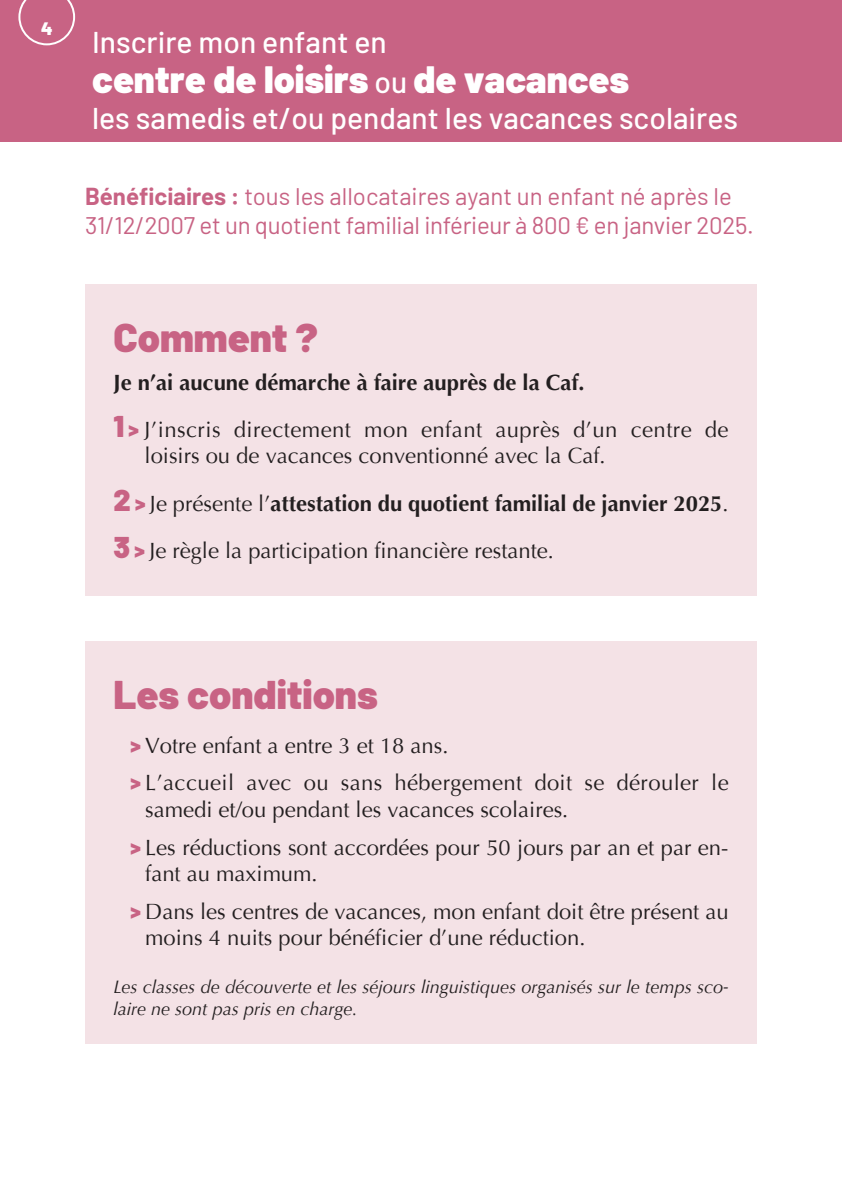
<style>
.page{position:relative;width:842px;height:1191px;background:#fff}
.page>*{position:absolute;margin:0;border:0;box-sizing:border-box;transform-origin:0 0}
.t1{font:900 40px "Barlow";color:#c86384}
.t2{font:900 38px "Barlow";color:#fff}
.t3{font:500 30px "Barlow";color:#fff}
.t4{font:24px/28.8px "Barlow";letter-spacing:-.01em;color:#c86384}
.t5{font:22px/47.4px "Optima";color:#231f20}
.t6{font:22px/47.4px "Optima";letter-spacing:.02em;color:#231f20}
.t7{font:italic 18px/21.6px "Optima";color:#231f20}
.t8{font:900 18px "Barlow";color:#fff}
.s1{font-weight:500;font-size:30px}
.s2{font-weight:700}
.s3{font-family:"Barlow";font-weight:900;font-size:30px;color:#c86384}
.s4{font-family:"Barlow";font-weight:900;color:#c86384}
</style>
<div class="page">
<div style="left:0;top:0;width:842px;height:142px;background:#c86384"></div>
<svg style="left:18px;top:0;width:57px;height:45px"></svg>
<div style="left:85px;top:283px;width:672px;height:312px;background:#f4e2e6"></div>
<div style="left:85px;top:641px;width:672px;height:402px;background:#f4e2e6"></div>
<p class="t8" style="left:41px;top:15px;width:13px">4</p>
<h3 class="t3" style="left:92px;top:20px;width:296px">Inscrire mon enfant en</h3>
<h2 class="t2" style="left:92px;top:50px;width:539px">centre de loisirs <span class="s1">ou</span> de vacances</h2>
<h3 class="t3" style="left:92px;top:96px;width:647px">les samedis et/ou pendant les vacances scolaires</h3>
<p class="t4" style="left:85px;top:181px;width:670px"><span class="s2">Bénéficiaires :</span> tous les allocataires ayant un enfant né après le<br>31/12/2007 et un quotient familial inférieur à 800 € en janvier 2025.</p>
<h1 class="t1" style="left:113px;top:307px;width:206px">Comment ?</h1>
<p class="t6" style="left:113px;top:359px;width:617px"><span class="s2">Je n’ai aucune démarche à faire auprès de la Caf.<br></span><span class="s3">1</span> <span class="s4">&gt;</span> J’inscris directement mon enfant auprès d’un centre de</p>
<p class="t5" style="left:113px;top:433px;width:617px;text-indent:31px">loisirs ou de vacances conventionné avec la Caf.<br><span class="s3">2</span> <span class="s4">&gt;</span> Je présente l’<span class="s2">attestation du quotient familial de janvier 2025</span>.<br><span class="s3">3</span> <span class="s4">&gt;</span> Je règle la participation financière restante.</p>
<h1 class="t1" style="left:113px;top:664px;width:266px">Les conditions</h1>
<p class="t6" style="left:130px;top:726px;width:600px;line-height:37.8px"><span class="s4">&gt;</span> Votre enfant a entre 3 et 18 ans.<br><span class="s4">&gt;</span> L’accueil avec ou sans hébergement doit se dérouler le</p>
<p class="t5" style="left:130px;top:791px;width:600px;line-height:37.8px;text-indent:15px">samedi et/ou pendant les vacances scolaires.<br><span class="s4">&gt;</span> Les réductions sont accordées pour 50 jours par an et par en-</p>
<p class="t5" style="left:130px;top:855px;width:600px;line-height:37.8px;text-indent:15px">fant au maximum.<br><span class="s4">&gt;</span> Dans les centres de vacances, mon enfant doit être présent au</p>
<p class="t5" style="left:145px;top:914px;width:442px">moins 4 nuits pour bénéficier d’une réduction.</p>
<p class="t7" style="left:113px;top:976px;width:617px">Les classes de découverte et les séjours linguistiques organisés sur le temps sco&shy;laire ne sont pas pris en charge.</p>
</div>
